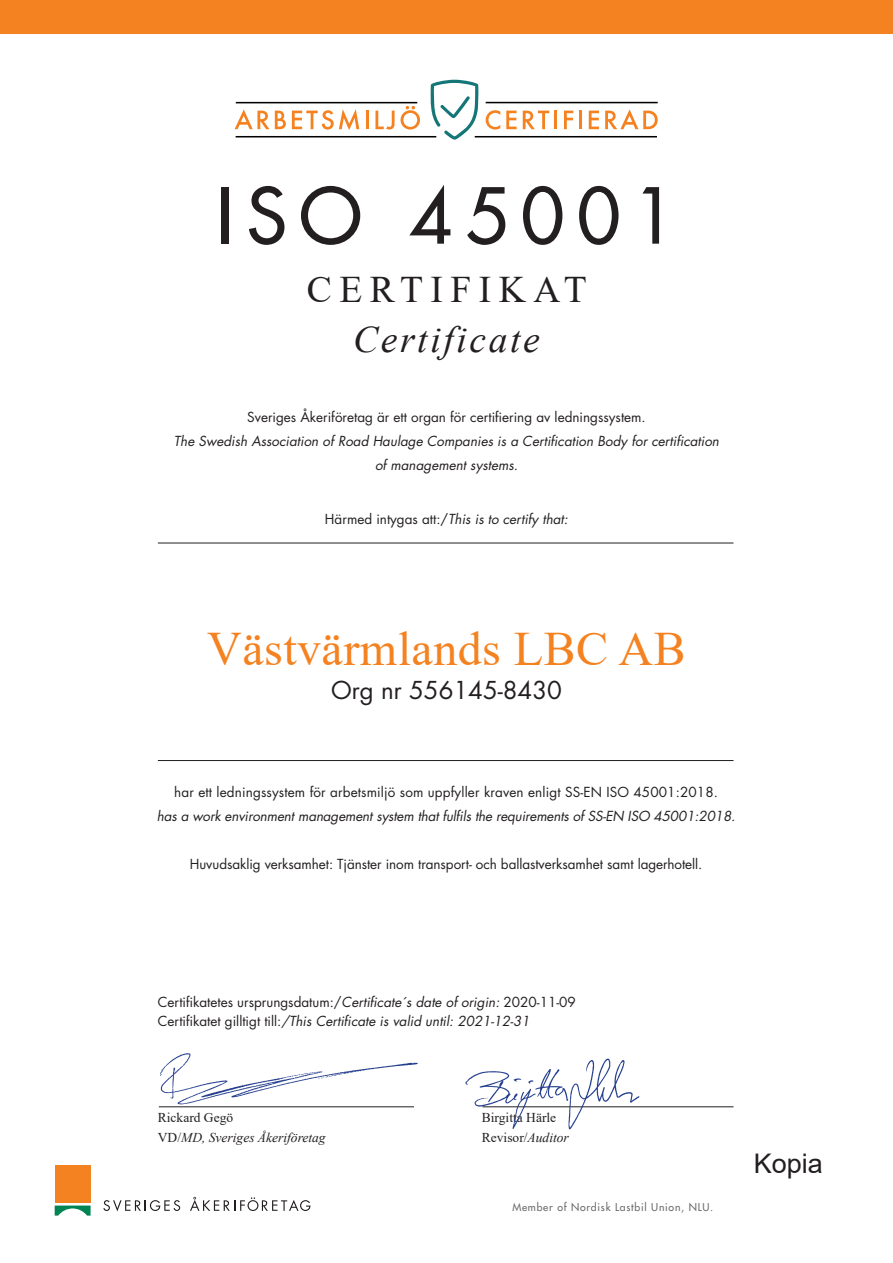
<style>
.page{position:relative;width:893px;height:1263px;background:#fff}
.page>*{position:absolute;margin:0;border:0;box-sizing:border-box;transform-origin:0 0}
.t1{font:500 75px "Futura Std";letter-spacing:.17em;color:#231f20}
.t2{font:48px "Times New Roman";letter-spacing:.01em;color:#f58220}
.t3{font:italic 37.5px "Times New Roman";letter-spacing:.07em;color:#231f20}
.t4{font:37.5px "Times New Roman";letter-spacing:.2em;color:#231f20}
.t5{font:27px "Arial";color:#231f20}
.t6{font:24px "Futura Std";color:#231f20}
.t7{font:13.5px "Futura Std";color:#231f20}
.t8{font:italic 13.5px "Futura Std";color:#231f20}
.t9{font:13.5px "Times New Roman";color:#231f20}
.t10{font:italic 13.5px "Times New Roman";color:#231f20}
.t11{font:500 10.5px "Futura Std";letter-spacing:.07em;color:#6c6d70}
.s1{font-style:normal}
.s2{font-style:italic}
</style>
<div class="page">
<div style="left:0;top:0;width:893px;height:34px;background:#f58220"></div>
<hr style="left:158px;top:543px;width:575px;height:1px;background:#231f20">
<hr style="left:482px;top:1106px;width:251px;height:1px;background:#231f20">
<div style="left:55px;top:1165px;width:36px;height:38px;background:#f58220"></div>
<svg style="left:55px;top:1205px;width:36px;height:10px"></svg>
<svg style="left:103px;top:1200px;width:77px;height:11px"></svg>
<svg style="left:190px;top:1197px;width:120px;height:14px"></svg>
<hr style="left:158px;top:760px;width:575px;height:1px;background:#231f20">
<hr style="left:236px;top:102px;width:181px;height:1px;background:#000">
<hr style="left:486px;top:102px;width:172px;height:1px;background:#000">
<svg style="left:235px;top:109px;width:51px;height:20px"></svg>
<svg style="left:292px;top:109px;width:67px;height:21px"></svg>
<hr style="left:366px;top:111px;width:3px;height:18px;background:#f58220">
<svg style="left:375px;top:111px;width:20px;height:19px"></svg>
<svg style="left:401px;top:106px;width:19px;height:24px"></svg>
<svg style="left:486px;top:110px;width:14px;height:20px"></svg>
<svg style="left:506px;top:111px;width:11px;height:18px"></svg>
<svg style="left:523px;top:111px;width:26px;height:18px"></svg>
<hr style="left:554px;top:111px;width:3px;height:18px;background:#f58220">
<svg style="left:564px;top:111px;width:9px;height:18px"></svg>
<hr style="left:579px;top:111px;width:3px;height:18px;background:#f58220">
<svg style="left:589px;top:111px;width:10px;height:18px"></svg>
<svg style="left:605px;top:109px;width:53px;height:20px"></svg>
<hr style="left:236px;top:136px;width:200px;height:1px;background:#000">
<hr style="left:475px;top:136px;width:182px;height:1px;background:#000">
<svg style="left:430px;top:80px;width:49px;height:60px"></svg>
<img style="left:158px;top:1053px;width:260px;height:54px">
<img style="left:465px;top:1058px;width:182px;height:72px">
<p class="t1" style="left:216px;top:169px;width:462px">ISO 45001</p>
<p class="t4" style="left:307px;top:263px;width:281px">CERTIFIKAT</p>
<p class="t3" style="left:353px;top:313px;width:188px">Certificate</p>
<p class="t7" style="left:247px;top:409px;width:400px">Sveriges Åkeriföretag är ett organ för certifiering av ledningssystem.</p>
<p class="t8" style="left:174px;top:433px;width:547px">The Swedish Association of Road Haulage Companies is a Certification Body for certification</p>
<p class="t8" style="left:375px;top:457px;width:144px">of management systems.</p>
<p class="t8" style="left:325px;top:511px;width:245px"><span class="s1">Härmed intygas att:/</span>This is to certify that:</p>
<p class="t2" style="left:207px;top:615px;width:480px">Västvärmlands LBC AB</p>
<p class="t6" style="left:331px;top:675px;width:232px">Org nr 556145-8430</p>
<p class="t7" style="left:174px;top:783px;width:545px">har ett ledningssystem för arbetsmiljö som uppfyller kraven enligt SS-EN ISO 45001:2018.</p>
<p class="t8" style="left:157px;top:807px;width:580px">has a work environment management system that fulfils the requirements of SS-EN ISO 45001:2018.</p>
<p class="t7" style="left:190px;top:855px;width:514px">Huvudsaklig verksamhet: Tjänster inom transport- och ballastverksamhet samt lagerhotell.</p>
<p class="t7" style="left:158px;top:993px;width:419px">Certifikatetes ursprungsdatum:/<span class="s2">Certificate´s date of origin:</span> 2020-11-09</p>
<p class="t8" style="left:158px;top:1013px;width:373px"><span class="s1">Certifikatet gilltigt till:</span>/This Certificate is valid until: 2021-12-31</p>
<p class="t9" style="left:158px;top:1108px;width:77px">Rickard Gegö</p>
<p class="t9" style="left:482px;top:1108px;width:76px">Birgitta Härle</p>
<p class="t10" style="left:158px;top:1128px;width:169px"><span class="s1">VD/</span>MD, Sveriges Åkeriföretag</p>
<p class="t9" style="left:482px;top:1128px;width:89px">Revisor/<span class="s2">Auditor</span></p>
<p class="t11" style="left:512px;top:1200px;width:202px">Member of Nordisk Lastbil Union, NLU.</p>
<p class="t5" style="left:754px;top:1145px;width:71px">Kopia</p>
</div>
